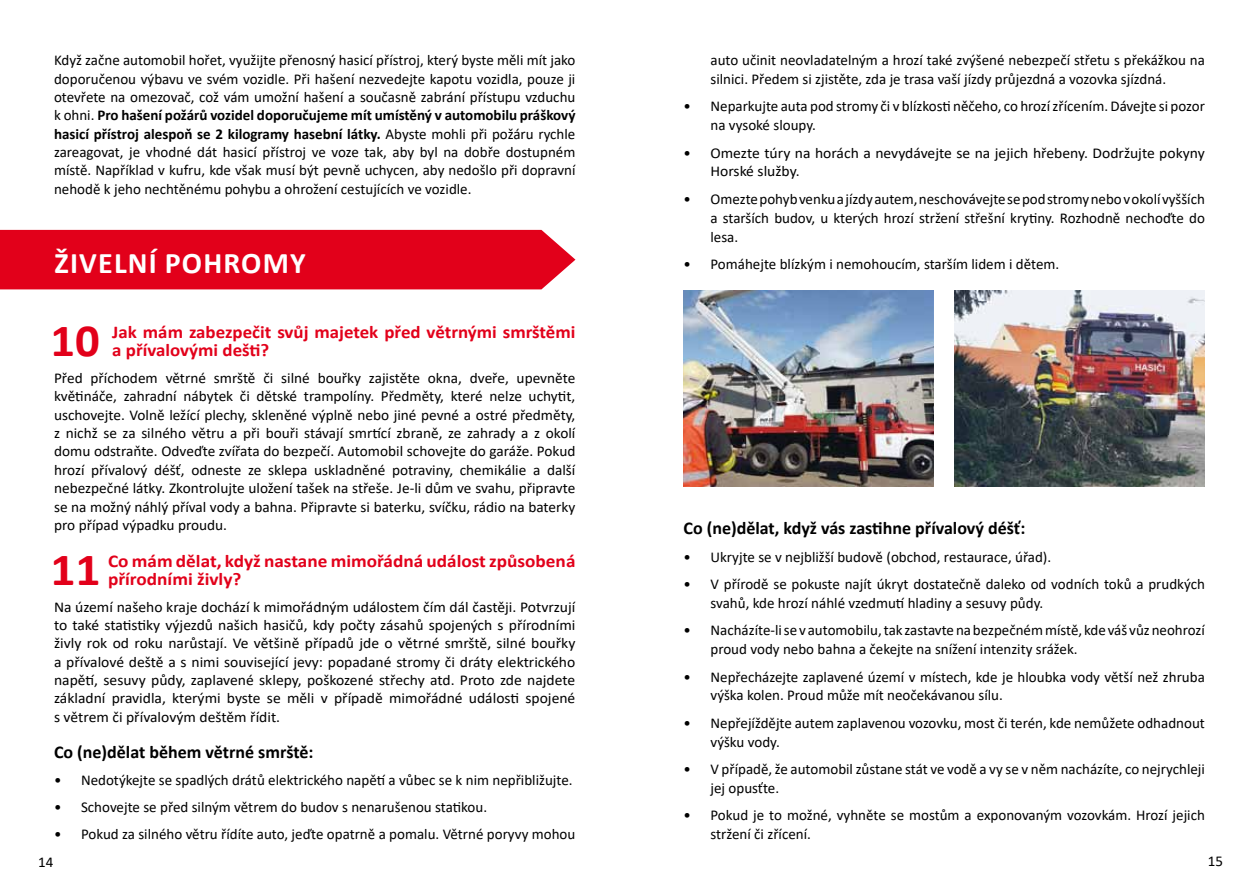
<style>
.page{position:relative;width:1259px;height:893px;background:#fff}
.page>*{position:absolute;margin:0;border:0;box-sizing:border-box;transform-origin:0 0}
.t1{font:700 46.35px "Calibri";color:#e2001a;scale:1.05 1}
.t2{font:700 46.35px "Calibri";color:#e2001a;scale:1.07 1}
.t3{font:700 30px "Calibri";color:#fff}
.t4{font:700 18px "Calibri";color:#000}
.t5{font:700 18px/18px "Calibri";color:#e2001a;scale:1.05 1}
.t6{font:700 18px/18px "Calibri";color:#e2001a;scale:1.07 1}
.t7{font:15px/18.3px "Calibri";color:#000}
.t8{font:15px/18.3px "Calibri";color:#000;text-align:justify;scale:1.04 1}
.s1{font-weight:700}
</style>
<div class="page">
<img style="left:954px;top:290px;width:251px;height:197px">
<img style="left:683px;top:290px;width:250px;height:197px">
<div style="left:0;top:230px;width:575px;height:59px;background:#e2001a"></div>
<p class="t7" style="left:54px;top:51px;width:523px;text-align:justify">Když začne automobil hořet, využijte přenosný hasicí přístroj, který byste měli mít jako doporučenou výbavu ve svém vozidle. Při hašení nezvedejte kapotu vozidla, pouze ji otevřete na omezovač, což vám umožní hašení a současně zabrání přístupu vzduchu k ohni. <span class="s1">Pro hašení požárů vozidel doporučujeme mít umístěný v automobilu práškový hasicí přístroj alespoň se 2 kilogramy hasební látky.</span> Abyste mohli při požáru rychle zareagovat, je vhodné dát hasicí přístroj ve voze tak, aby byl na dobře dostupném místě. Například v kufru, kde však musí být pevně uchycen, aby nedošlo při dopravní nehodě k jeho nechtěnému pohybu a ohrožení cestujících ve vozidle.</p>
<h2 class="t3" style="left:55px;top:242px;width:31px">Živelní</h2>
<h2 class="t3" style="left:165px;top:242px;width:21px">pohrom</h2>
<h2 class="t3" style="left:290px;top:242px;width:17px">y</h2>
<h1 class="t1" style="left:50px;top:308px;width:49px">10</h1>
<p class="t5" style="left:112px;top:323px;width:442px">Jak mám zabezpečit svůj majetek před větrnými smrštěmi a přívalovými dešti?</p>
<p class="t7" style="left:54px;top:368px;width:523px;text-align:justify">Před příchodem větrné smrště či silné bouřky zajistěte okna, dveře, upevněte květináče, zahradní nábytek či dětské trampolíny. Předměty, které nelze uchytit, uschovejte. Volně ležící plechy, skleněné výplně nebo jiné pevné a ostré předměty, z nichž se za silného větru a při bouři stávají smrtící zbraně, ze zahrady a z okolí domu odstraňte. Odveďte zvířata do bezpečí. Automobil schovejte do garáže. Pokud hrozí přívalový déšť, odneste ze sklepa uskladněné potraviny, chemikálie a další nebezpečné látky. Zkontrolujte uložení tašek na střeše. Je-li dům ve svahu, připravte se na možný náhlý příval vody a bahna. Připravte si baterku, svíčku, rádio na baterky pro případ výpadku proudu.</p>
<h1 class="t2" style="left:50px;top:536px;width:49px">11</h1>
<p class="t6" style="left:108px;top:551px;width:438px">Co mám dělat, když nastane mimořádná událost způsobená přírodními živly?</p>
<p class="t8" style="left:54px;top:597px;width:503px">Na území našeho kraje dochází k mimořádným událostem čím dál častěji. Potvrzují to také statistiky výjezdů našich hasičů, kdy počty zásahů spojených s přírodními živly rok od roku narůstají. Ve většině případů jde o větrné smrště, silné bouřky a přívalové deště a s nimi související jevy: popadané stromy či dráty elektrického napětí, sesuvy půdy, zaplavené sklepy, poškozené střechy atd. Proto zde najdete základní pravidla, kterými byste se měli v případě mimořádné události spojené s větrem či přívalovým deštěm řídit.</p>
<p class="t4" style="left:54px;top:740px;width:261px">Co (ne)dělat během větrné smrště:</p>
<p class="t7" style="left:54px;top:771px;width:520px">• Nedotýkejte se spadlých drátů elektrického napětí a vůbec se k nim nepřibližujte.</p>
<p class="t7" style="left:54px;top:798px;width:434px">• Schovejte se před silným větrem do budov s nenarušenou statikou.</p>
<p class="t7" style="left:54px;top:824px;width:523px">• Pokud za silného větru řídíte auto, jeďte opatrně a pomalu. Větrné poryvy mohou</p>
<p class="t7" style="left:710px;top:50px;width:496px;line-height:18.9px">auto učinit neovladatelným a hrozí také zvýšené nebezpečí střetu s překážkou na silnici. Předem si zjistěte, zda je trasa vaší jízdy průjezdná a vozovka sjízdná.</p>
<p class="t7" style="left:710px;top:97px;width:496px;line-height:18.9px;text-indent:-27px">• Neparkujte auta pod stromy či v blízkosti něčeho, co hrozí zřícením. Dávejte si pozor na vysoké sloupy.</p>
<p class="t7" style="left:710px;top:143px;width:496px;line-height:18.9px;text-indent:-27px">• Omezte túry na horách a nevydávejte se na jejich hřebeny. Dodržujte pokyny<br>Horské služby.</p>
<p class="t7" style="left:710px;top:189px;width:496px;line-height:18.9px;text-align:justify;text-indent:-27px">• Omezte pohyb venku ajízdy autem, neschovávejte se pod stromy nebo vokolí vyšších a starších budov, u kterých hrozí stržení střešní krytiny. Rozhodně nechoďte do lesa.</p>
<p class="t7" style="left:683px;top:254px;width:377px">• Pomáhejte blízkým i nemohoucím, starším lidem i dětem.</p>
<p class="t4" style="left:683px;top:516px;width:343px">Co (ne)dělat, když vás zastihne přívalový déšť:</p>
<p class="t7" style="left:683px;top:547px;width:369px">• Ukryjte se v nejbližší budově (obchod, restaurace, úřad).</p>
<p class="t7" style="left:710px;top:574px;width:496px;line-height:18.9px;text-indent:-27px">• V přírodě se pokuste najít úkryt dostatečně daleko od vodních toků a prudkých svahů, kde hrozí náhlé vzedmutí hladiny a sesuvy půdy.</p>
<p class="t7" style="left:710px;top:621px;width:496px;line-height:18.9px;text-indent:-27px">• Nacházíte-li se v automobilu, tak zastavte na bezpečném místě, kde váš vůz neohrozí proud vody nebo bahna a čekejte na snížení intenzity srážek.</p>
<p class="t7" style="left:710px;top:667px;width:496px;line-height:18.9px;text-indent:-27px">• Nepřecházejte zaplavené území v místech, kde je hloubka vody větší než zhruba výška kolen. Proud může mít neočekávanou sílu.</p>
<p class="t7" style="left:710px;top:713px;width:496px;line-height:18.9px;text-indent:-27px">• Nepřejíždějte autem zaplavenou vozovku, most či terén, kde nemůžete odhadnout výšku vody.</p>
<p class="t7" style="left:710px;top:759px;width:496px;line-height:18.9px;text-indent:-27px">• V případě, že automobil zůstane stát ve vodě a vy se v něm nacházíte, co nejrychleji jej opusťte.</p>
<p class="t7" style="left:710px;top:805px;width:496px;line-height:18.9px;text-indent:-27px">• Pokud je to možné, vyhněte se mostům a exponovaným vozovkám. Hrozí jejich stržení či zřícení.</p>
<p class="t7" style="left:38px;top:852px;width:17px">14</p>
<p class="t7" style="left:1208px;top:851px;width:17px">15</p>
</div>
